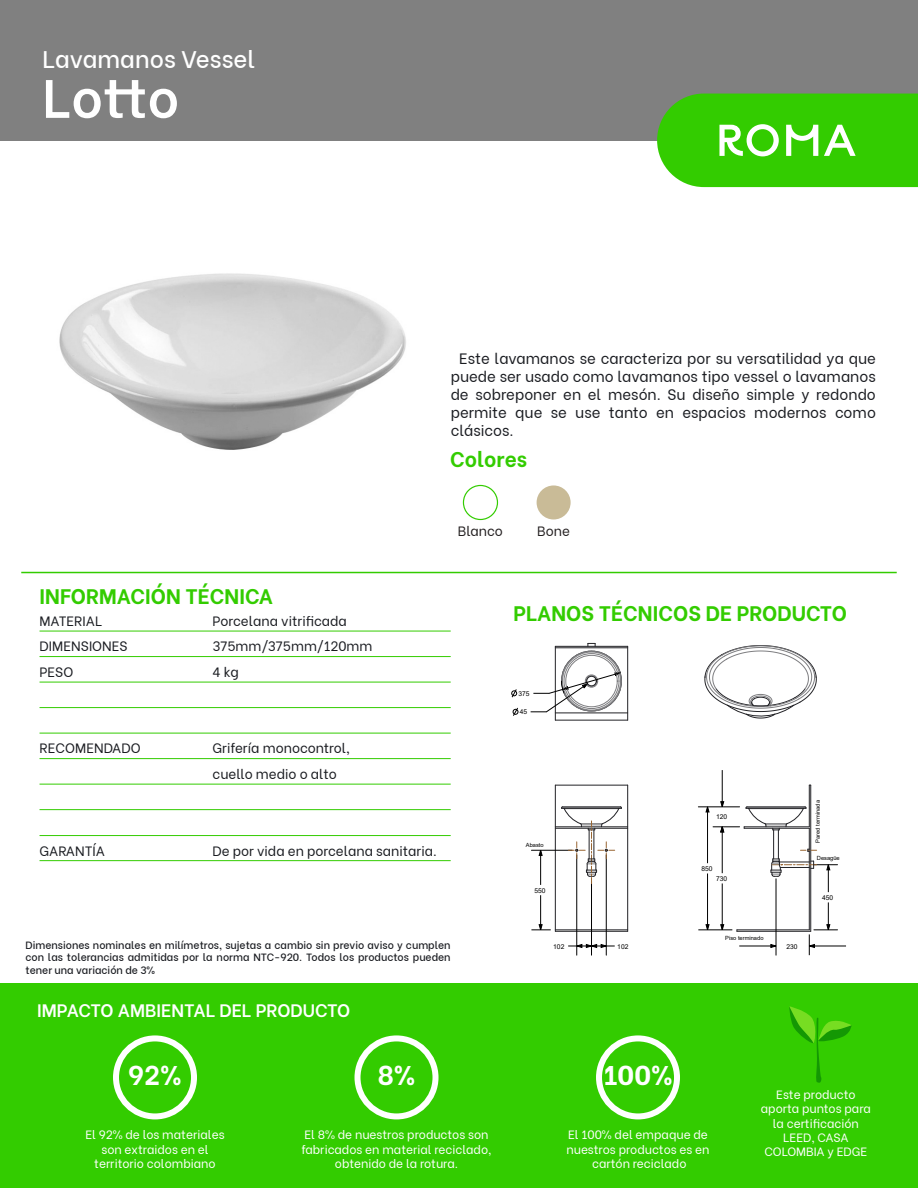
<style>
.page{position:relative;width:918px;height:1188px;background:#fff}
.page>*{position:absolute;margin:0;border:0;box-sizing:border-box;transform-origin:0 0}
.t1{font:600 54px "Be Vietnam";color:#fff}
.t2{font:700 27px "Be Vietnam";color:#fff}
.t3{font:500 24px "Be Vietnam";color:#fff}
.Títulos{font:700 21px "Be Vietnam";color:#3c0}
.Cuerpo1{font:700 21px "Be Vietnam";color:#3c0}
.t4{font:600 18px "Be Vietnam";color:#fff}
.Cuerpo{font:15px/18px "Be Vietnam";color:#1a1c21;text-align:justify}
.Cuerpo1-2{font:13.5px "Be Vietnam";color:#1a1c21}
.t5{font:13.5px "Be Vietnam";color:#231f20}
.t6{font:12px/14.4px "Be Vietnam";color:#fff;text-align:center}
.Cuerpo_Anotaciones{font:500 10.5px/12.6px "Be Vietnam";color:#1a1c21;text-align:justify}
.t7{font:6.75px "Arial";color:#000}
.t8{font:5.7px "Arial";color:#000}
</style>
<div class="page">
<div style="left:0;top:0;width:918px;height:140px;background:#808080"></div>
<hr style="left:21px;top:572px;width:876px;height:1px;background:#3c0">
<svg style="left:512px;top:707px;width:6px;height:9px"></svg>
<svg style="left:511px;top:689px;width:6px;height:9px"></svg>
<svg style="left:577px;top:945px;width:29px;height:1px"></svg>
<hr style="left:555px;top:931px;width:73px;height:1px;background:#222226">
<hr style="left:555px;top:930px;width:73px;height:1px;background:#222226">
<hr style="left:555px;top:785px;width:1px;height:146px;background:#222226">
<hr style="left:555px;top:828px;width:73px;height:1px;background:#222226">
<hr style="left:555px;top:827px;width:73px;height:1px;background:#222226">
<hr style="left:627px;top:785px;width:1px;height:146px;background:#222226">
<hr style="left:555px;top:785px;width:73px;height:1px;background:#222226">
<hr style="left:737px;top:931px;width:74px;height:1px;background:#222226">
<hr style="left:737px;top:930px;width:72px;height:1px;background:#222226">
<hr style="left:809px;top:785px;width:1px;height:42px;background:#222226">
<hr style="left:809px;top:828px;width:1px;height:102px;background:#222226">
<hr style="left:810px;top:785px;width:1px;height:146px;background:#222226">
<hr style="left:555px;top:720px;width:73px;height:1px;background:#222226">
<hr style="left:555px;top:646px;width:1px;height:74px;background:#222226">
<hr style="left:555px;top:713px;width:73px;height:1px;background:#222226">
<hr style="left:555px;top:648px;width:73px;height:1px;background:#222226">
<hr style="left:555px;top:646px;width:73px;height:1px;background:#222226">
<hr style="left:627px;top:646px;width:1px;height:74px;background:#222226">
<hr style="left:568px;top:946px;width:47px;height:1px;background:#000">
<svg style="left:531px;top:925px;width:20px;height:6px"></svg>
<hr style="left:540px;top:850px;width:1px;height:35px;background:#000">
<hr style="left:540px;top:895px;width:1px;height:35px;background:#000">
<hr style="left:576px;top:855px;width:1px;height:100px;background:#000">
<hr style="left:591px;top:881px;width:1px;height:74px;background:#000">
<hr style="left:531px;top:850px;width:41px;height:1px;background:#000">
<hr style="left:606px;top:855px;width:1px;height:100px;background:#000">
<hr style="left:739px;top:946px;width:37px;height:1px;background:#000">
<hr style="left:809px;top:946px;width:37px;height:1px;background:#000">
<hr style="left:698px;top:930px;width:34px;height:1px;background:#000">
<hr style="left:707px;top:873px;width:1px;height:57px;background:#000">
<hr style="left:722px;top:883px;width:1px;height:47px;background:#000">
<hr style="left:722px;top:770px;width:1px;height:37px;background:#000">
<hr style="left:776px;top:879px;width:1px;height:76px;background:#000">
<svg style="left:809px;top:902px;width:29px;height:53px"></svg>
<hr style="left:698px;top:807px;width:42px;height:1px;background:#000">
<svg style="left:531px;top:643px;width:91px;height:70px"></svg>
<svg style="left:561px;top:806px;width:61px;height:78px"></svg>
<svg style="left:706px;top:802px;width:132px;height:90px"></svg>
<svg style="left:704px;top:645px;width:113px;height:74px"></svg>
<img style="left:59px;top:273px;width:347px;height:177px">
<div style="left:0;top:984px;width:918px;height:204px;background:#3c0"></div>
<div style="left:113px;top:1035px;width:84px;height:84px;border:6px solid #fff;border-radius:50%"></div>
<div style="left:355px;top:1035px;width:84px;height:84px;border:6px solid #fff;border-radius:50%"></div>
<div style="left:596px;top:1035px;width:84px;height:84px;border:6px solid #fff;border-radius:50%"></div>
<svg style="left:789px;top:1006px;width:63px;height:77px"></svg>
<hr style="left:40px;top:631px;width:411px;height:1px;background:#3c0">
<hr style="left:40px;top:656px;width:411px;height:1px;background:#3c0">
<hr style="left:40px;top:682px;width:411px;height:1px;background:#3c0">
<hr style="left:40px;top:707px;width:411px;height:1px;background:#3c0">
<hr style="left:40px;top:733px;width:411px;height:1px;background:#3c0">
<hr style="left:40px;top:758px;width:411px;height:1px;background:#3c0">
<hr style="left:40px;top:784px;width:411px;height:1px;background:#3c0">
<hr style="left:40px;top:809px;width:411px;height:1px;background:#3c0">
<hr style="left:40px;top:860px;width:411px;height:1px;background:#3c0">
<svg style="left:657px;top:94px;width:261px;height:93px;background:#47cf1a"></svg>
<div style="left:463px;top:485px;width:35px;height:35px;border:1px solid #3c0;border-radius:50%"></div>
<div style="left:537px;top:485px;width:34px;height:34px;background:#c9bb97;border-radius:50%"></div>
<hr style="left:40px;top:835px;width:411px;height:1px;background:#3c0">
<p class="t3" style="left:43px;top:39px;width:214px">Lavamanos Vessel</p>
<p class="t1" style="left:43px;top:53px;width:138px">Lotto</p>
<p class="Cuerpo" style="left:451px;top:348px;width:427px;text-indent:9px">Este lavamanos se caracteriza por su versatilidad ya que puede ser usado como lavamanos tipo vessel o lavamanos de sobreponer en el mesón. Su diseño simple y redondo permite que se use tanto en espacios modernos como clásicos.</p>
<p class="Títulos" style="left:450px;top:442px;width:79px">Colores</p>
<p class="Cuerpo1" style="left:40px;top:578px;width:235px">INFORMACIÓN TÉCNICA</p>
<p class="Cuerpo1-2" style="left:40px;top:610px;width:64px">MATERIAL</p>
<p class="Cuerpo1-2" style="left:40px;top:635px;width:90px">DIMENSIONES</p>
<p class="Cuerpo1-2" style="left:40px;top:661px;width:35px">PESO</p>
<p class="Cuerpo1-2" style="left:40px;top:737px;width:103px">RECOMENDADO</p>
<p class="Cuerpo1-2" style="left:213px;top:610px;width:136px">Porcelana vitrificada</p>
<p class="Cuerpo1-2" style="left:213px;top:635px;width:161px">375mm/375mm/120mm</p>
<p class="Cuerpo1-2" style="left:213px;top:661px;width:28px">4 kg</p>
<p class="Cuerpo1-2" style="left:213px;top:737px;width:139px">Grifería monocontrol,</p>
<p class="Cuerpo1-2" style="left:213px;top:763px;width:126px">cuello medio o alto</p>
<p class="Cuerpo1-2" style="left:40px;top:839px;width:67px">GARANTÍA</p>
<p class="Cuerpo1-2" style="left:213px;top:839px;width:226px">De por vida en porcelana sanitaria.</p>
<p class="t5" style="left:458px;top:520px;width:47px">Blanco</p>
<p class="t5" style="left:537px;top:520px;width:34px">Bone</p>
<p class="Títulos" style="left:514px;top:595px;width:335px">PLANOS TÉCNICOS DE PRODUCTO</p>
<p class="t7" style="left:518px;top:689px;width:13px">375</p>
<p class="t7" style="left:520px;top:707px;width:9px">45</p>
<p class="t8" style="left:526px;top:841px;width:19px">Abasto</p>
<p class="t7" style="left:534px;top:886px;width:13px">550</p>
<p class="t7" style="left:716px;top:812px;width:13px">120</p>
<p class="t7" style="left:701px;top:864px;width:13px">850</p>
<p class="t7" style="left:716px;top:874px;width:13px">730</p>
<p class="t8" style="left:814px;top:843px;width:44px;rotate:-90deg">Pared terminada</p>
<p class="t8" style="left:817px;top:854px;width:24px">Desagüe</p>
<p class="t7" style="left:822px;top:893px;width:13px">450</p>
<p class="Cuerpo_Anotaciones" style="left:26px;top:938px;width:427px">Dimensiones nominales en milímetros, sujetas a cambio sin previo aviso y cumplen con las tolerancias admitidas por la norma NTC-920. Todos los productos pueden tener una variación de 3%</p>
<p class="t4" style="left:37px;top:995px;width:315px">IMPACTO AMBIENTAL DEL PRODUCTO</p>
<p class="t8" style="left:725px;top:934px;width:40px">Piso terminado</p>
<p class="t7" style="left:553px;top:942px;width:13px">102</p>
<p class="t7" style="left:617px;top:942px;width:13px">102</p>
<p class="t7" style="left:786px;top:942px;width:13px">230</p>
<p class="t2" style="left:128px;top:1053px;width:55px">92%</p>
<p class="t2" style="left:378px;top:1053px;width:39px">8%</p>
<p class="t2" style="left:603px;top:1053px;width:71px">100%</p>
<p class="t6" style="left:85px;top:1127px;width:141px">El 92% de los materiales son extraidos en el territorio colombiano</p>
<p class="t6" style="left:301px;top:1127px;width:192px">El 8% de nuestros productos son fabricados en material reciclado, obtenido de la rotura.</p>
<p class="t6" style="left:566px;top:1127px;width:145px">El 100% del empaque de nuestros productos es en cartón reciclado</p>
<p class="t6" style="left:761px;top:1086px;width:112px">Este producto aporta puntos para la certificación<br>LEED, CASA<br>COLOMBIA y EDGE</p>
</div>
